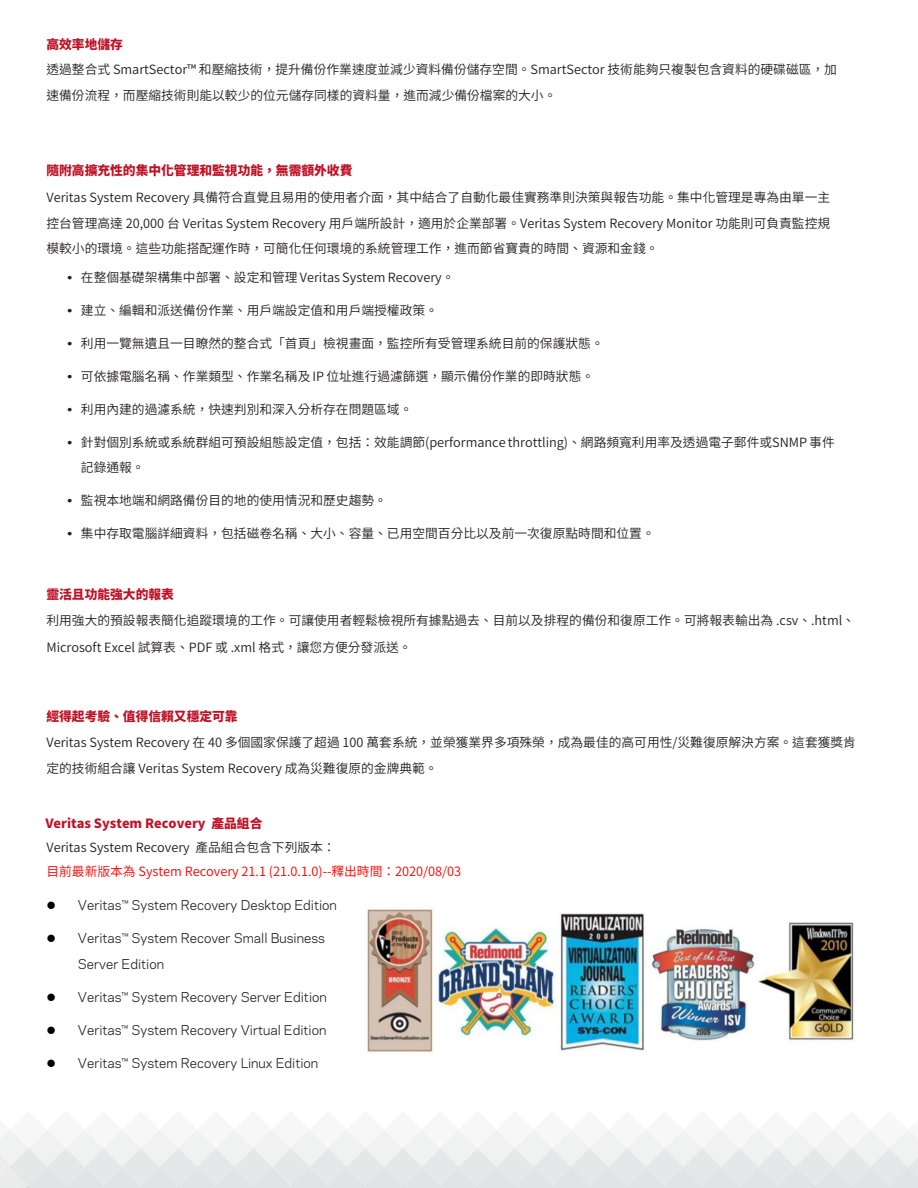
<style>
.page{position:relative;width:918px;height:1188px;background:#fff}
.page>*{position:absolute;margin:0;border:0;box-sizing:border-box;transform-origin:0 0}
.t1{font:12.75px/25.5px "Source Han Sans TW";color:#231f20}
.t2{font:12.75px/25.5px "Polaris";color:#231f20}
.t3{font:800 12.75px "Source Han Sans TW";color:#c01226}
.t4{font:12.75px "Source Han Sans TW";color:#f00}
.s1{font-family:"Arial";font-weight:700}
.s2{color:#000}
</style>
<div class="page">
<svg style="left:0;top:1130px;width:918px;height:58px"></svg>
<img style="left:367px;top:908px;width:487px;height:145px">
<p class="t3" style="left:46px;top:37px;width:78px">高效率地儲存</p>
<p class="t1" style="left:46px;top:57px;width:792px">透過整合式 SmartSector™ 和壓縮技術，提升備份作業速度並減少資料備份儲存空間。SmartSector 技術能夠只複製包含資料的硬碟磁區，加速備份流程，而壓縮技術則能以較少的位元儲存同樣的資料量，進而減少備份檔案的大小。</p>
<p class="t3" style="left:46px;top:163px;width:308px">隨附高擴充性的集中化管理和監視功能，無需額外收費</p>
<p class="t1" style="left:46px;top:185px;width:785px;text-align:justify">Veritas System Recovery 具備符合直覺且易用的使用者介面，其中結合了自動化最佳實務準則決策與報告功能。集中化管理是專為由單一主控台管理高達 20,000 台 Veritas System Recovery 用戶端所設計，適用於企業部署。Veritas System Recovery Monitor 功能則可負責監控規模較小的環境。這些功能搭配運作時，可簡化任何環境的系統管理工作，進而節省寶貴的時間、資源和金錢。</p>
<p class="t1" style="left:67px;top:265px;width:389px"><span class="s1">•</span> 在整個基礎架構集中部署、設定和管理 Veritas System Recovery。</p>
<p class="t1" style="left:67px;top:298px;width:372px"><span class="s1">•</span> 建立、編輯和派送備份作業、用戶端設定值和用戶端授權政策。</p>
<p class="t1" style="left:67px;top:331px;width:538px"><span class="s1">•</span> 利用一覽無遺且一目瞭然的整合式「首頁」檢視畫面，監控所有受管理系統目前的保護狀態。</p>
<p class="t1" style="left:67px;top:364px;width:528px"><span class="s1">•</span> 可依據電腦名稱、作業類型、作業名稱及 IP 位址進行過濾篩選，顯示備份作業的即時狀態。</p>
<p class="t1" style="left:67px;top:397px;width:347px"><span class="s1">•</span> 利用內建的過濾系統，快速判別和深入分析存在問題區域。</p>
<p class="t1" style="left:81px;top:430px;width:755px;text-indent:-14px"><span class="s1">•</span> 針對個別系統或系統群組可預設組態設定值，包括：效能調節(performance throttling)、網路頻寬利用率及透過電子郵件或SNMP 事件記錄通報。</p>
<p class="t1" style="left:67px;top:488px;width:321px"><span class="s1">•</span> 監視本地端和網路備份目的地的使用情況和歷史趨勢。</p>
<p class="t1" style="left:67px;top:521px;width:589px"><span class="s1">•</span> 集中存取電腦詳細資料，包括磁卷名稱、大小、容量、已用空間百分比以及前一次復原點時間和位置。</p>
<p class="t3" style="left:46px;top:587px;width:129px">靈活且功能強大的報表</p>
<p class="t1" style="left:46px;top:608px;width:810px;line-height:26.2px">利用強大的預設報表簡化追蹤環境的工作。可讓使用者輕鬆檢視所有據點過去、目前以及排程的備份和復原工作。可將報表輸出為 .csv、.html、<br>Microsoft Excel 試算表、PDF 或 .xml 格式，讓您方便分發派送。</p>
<p class="t3" style="left:46px;top:709px;width:193px">經得起考驗、值得信賴又穩定可靠</p>
<p class="t1" style="left:46px;top:730px;width:811px;line-height:26.4px">Veritas System Recovery 在 40 多個國家保護了超過 100 萬套系統，並榮獲業界多項殊榮，成為最佳的高可用性/災難復原解決方案。這套獲獎肯定的技術組合讓 Veritas System Recovery 成為災難復原的金牌典範。</p>
<p class="t3" style="left:45px;top:816px;width:219px">Veritas System Recovery 產品組合</p>
<p class="t1" style="left:46px;top:835px;width:291px">Veritas System Recovery 產品組合包含下列版本：</p>
<p class="t4" style="left:46px;top:864px;width:416px">目前最新版本為 System Recovery 21.1 (21.0.1.0)--釋出時間：2020/08/03</p>
<p class="t2" style="left:46px;top:892px;width:292px"><span class="s2">●</span> Veritas™ System Recovery Desktop Edition</p>
<p class="t2" style="left:78px;top:925px;width:248px;text-indent:-31px"><span class="s2">●</span> Veritas™ System Recover Small Business<br>Server Edition</p>
<p class="t2" style="left:46px;top:983px;width:282px"><span class="s2">●</span> Veritas™ System Recovery Server Edition</p>
<p class="t2" style="left:46px;top:1016px;width:282px"><span class="s2">●</span> Veritas™ System Recovery Virtual Edition</p>
<p class="t2" style="left:46px;top:1049px;width:273px"><span class="s2">●</span> Veritas™ System Recovery Linux Edition</p>
</div>
